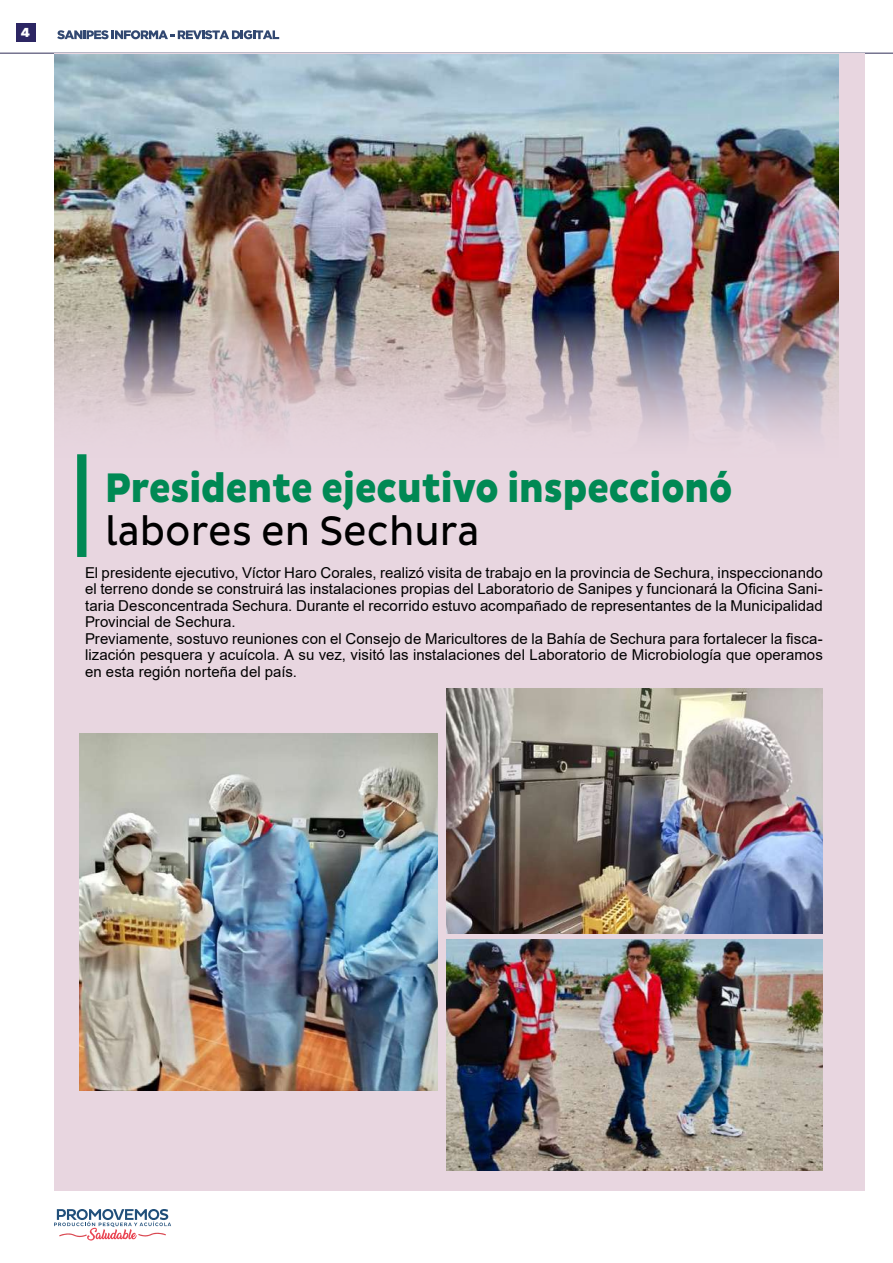
<style>
.page{position:relative;width:893px;height:1263px;background:#fff}
.page>*{position:absolute;margin:0;border:0;box-sizing:border-box;transform-origin:0 0}
.t1{font:800 42px "Pluto Sans";color:#008954;scale:.87 1}
.t2{font:42px "Pluto Sans";color:#000;scale:.91 1}
.t3{font:15px/16.5px "Arial";letter-spacing:.005em;color:#000}
.t4{font:800 13.5px "Pluto Sans";color:#fff}
</style>
<div class="page">
<div style="left:16px;top:23px;width:19px;height:18px;background:#2c2663"></div>
<svg style="left:54px;top:1209px;width:117px;height:31px"></svg>
<svg style="left:57px;top:30px;width:222px;height:9px"></svg>
<hr style="left:0;top:53px;width:893px;height:1px;background:#312e58">
<div style="left:54px;top:54px;width:810px;height:1137px;background:#e8d6e0"></div>
<div style="left:77px;top:454px;width:9px;height:103px;background:#008954;border:2px solid #008954"></div>
<img style="left:54px;top:54px;width:785px;height:414px">
<img style="left:80px;top:733px;width:357px;height:357px">
<img style="left:447px;top:940px;width:376px;height:230px">
<img style="left:446px;top:689px;width:377px;height:245px">
<p class="t4" style="left:21px;top:25px;width:11px">4</p>
<h1 class="t1" style="left:105px;top:463px;width:722px">Presidente ejecutivo inspeccionó</h1>
<h1 class="t2" style="left:105px;top:507px;width:413px">labores en Sechura</h1>
<p class="t3" style="left:85px;top:564px;width:739px">El presidente ejecutivo, Víctor Haro Corales, realizó visita de trabajo en la provincia de Sechura, inspeccionando el terreno donde se construirá las instalaciones propias del Laboratorio de Sanipes y funcionará la Oficina Sani&shy;taria Desconcentrada Sechura. Durante el recorrido estuvo acompañado de representantes de la Municipalidad Provincial de Sechura.<br>Previamente, sostuvo reuniones con el Consejo de Maricultores de la Bahía de Sechura para fortalecer la fisca&shy;lización pesquera y acuícola. A su vez, visitó las instalaciones del Laboratorio de Microbiología que operamos en esta región norteña del país.</p>
</div>
